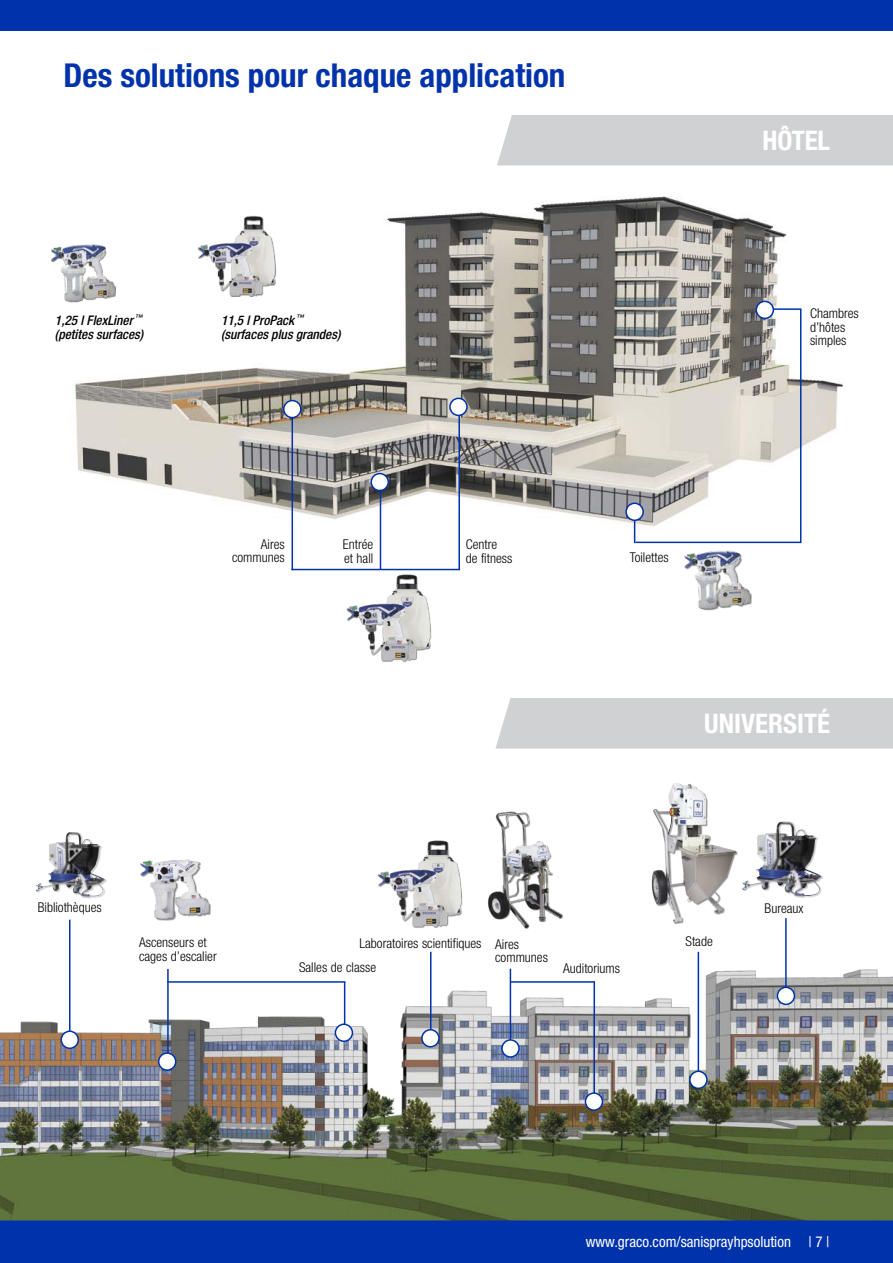
<style>
.page{position:relative;width:893px;height:1263px;background:#fff}
.page>*{position:absolute;margin:0;border:0;box-sizing:border-box;transform-origin:0 0}
.t1{font:700 condensed 33px "Helvetica Neue LT Std";color:#0033ab}
.t2{font:700 condensed 27px "Helvetica Neue LT Std";color:#fff}
.t3{font:condensed 15px "Helvetica Neue LT Std";color:#fff}
.t4{font:300 condensed 13.5px/13.5px "Helvetica Neue LT Std";color:#000}
.t5{font:italic 500 condensed 13.2px/14.9px "Helvetica Neue LT Std";color:#000}
</style>
<div class="page">
<img style="left:0;top:879px;width:893px;height:303px">
<svg style="left:0;top:1182px;width:893px;height:81px;background:#2b4f75"></svg>
<div style="left:0;top:0;width:893px;height:30px;background:#0033ab"></div>
<img style="left:75px;top:165px;width:788px;height:406px">
<hr style="left:765px;top:308px;width:35px;height:2px;background:#0033ab">
<img style="left:191px;top:212px;width:91px;height:95px">
<img style="left:51px;top:218px;width:72px;height:99px">
<hr style="left:634px;top:512px;width:1px;height:31px;background:#0033ab">
<hr style="left:635px;top:542px;width:166px;height:1px;background:#0033ab">
<hr style="left:292px;top:412px;width:1px;height:158px;background:#0033ab">
<hr style="left:458px;top:403px;width:2px;height:166px;background:#0033ab">
<hr style="left:292px;top:569px;width:168px;height:1px;background:#0033ab">
<img style="left:339px;top:570px;width:99px;height:92px">
<div style="left:284px;top:401px;width:17px;height:17px;background:#fff;border-radius:50%"></div>
<div style="left:283px;top:400px;width:19px;height:18px;border:2px solid #0033ab;border-radius:50%"></div>
<div style="left:371px;top:474px;width:17px;height:17px;background:#fff;border-radius:50%"></div>
<div style="left:370px;top:473px;width:19px;height:18px;border:2px solid #0033ab;border-radius:50%"></div>
<div style="left:450px;top:398px;width:17px;height:17px;background:#fff;border-radius:50%"></div>
<div style="left:449px;top:398px;width:19px;height:18px;border:2px solid #0033ab;border-radius:50%"></div>
<div style="left:626px;top:503px;width:17px;height:17px;background:#fff;border-radius:50%"></div>
<div style="left:625px;top:502px;width:19px;height:19px;border:2px solid #0033ab;border-radius:50%"></div>
<div style="left:756px;top:301px;width:17px;height:17px;background:#fff;border-radius:50%"></div>
<div style="left:756px;top:301px;width:18px;height:18px;border:2px solid #0033ab;border-radius:50%"></div>
<img style="left:668px;top:524px;width:90px;height:87px">
<hr style="left:800px;top:308px;width:1px;height:235px;background:#0033ab">
<img style="left:457px;top:811px;width:121px;height:132px">
<img style="left:111px;top:859px;width:124px;height:76px">
<img style="left:370px;top:836px;width:99px;height:103px">
<div style="left:652px;top:783px;width:86px;height:141px;background:#000;opacity:.44"></div>
<img style="left:652px;top:783px;width:23px;height:135px">
<div style="left:742px;top:821px;width:81px;height:77px;background:#000;opacity:.22"></div>
<img style="left:743px;top:822px;width:39px;height:62px">
<div style="left:36px;top:832px;width:71px;height:66px;background:#000;opacity:.22"></div>
<img style="left:37px;top:832px;width:34px;height:54px">
<hr style="left:344px;top:982px;width:1px;height:45px;background:#0033ab">
<hr style="left:430px;top:952px;width:1px;height:82px;background:#0033ab">
<hr style="left:698px;top:952px;width:1px;height:122px;background:#0033ab">
<hr style="left:510px;top:969px;width:1px;height:76px;background:#0033ab">
<hr style="left:785px;top:918px;width:2px;height:73px;background:#0033ab">
<hr style="left:593px;top:982px;width:2px;height:113px;background:#0033ab">
<hr style="left:167px;top:969px;width:2px;height:90px;background:#0033ab">
<hr style="left:510px;top:981px;width:85px;height:2px;background:#0033ab">
<hr style="left:167px;top:981px;width:178px;height:2px;background:#0033ab">
<hr style="left:69px;top:920px;width:1px;height:113px;background:#0033ab">
<div style="left:61px;top:1031px;width:17px;height:17px;background:#fff;border-radius:50%"></div>
<div style="left:60px;top:1030px;width:19px;height:19px;border:2px solid #0033ab;border-radius:50%"></div>
<div style="left:159px;top:1053px;width:17px;height:17px;background:#fff;border-radius:50%"></div>
<div style="left:158px;top:1052px;width:18px;height:19px;border:2px solid #0033ab;border-radius:50%"></div>
<div style="left:335px;top:1024px;width:17px;height:17px;background:#fff;border-radius:50%"></div>
<div style="left:335px;top:1023px;width:18px;height:19px;border:2px solid #0033ab;border-radius:50%"></div>
<div style="left:422px;top:1030px;width:17px;height:17px;background:#fff;border-radius:50%"></div>
<div style="left:421px;top:1029px;width:19px;height:18px;border:2px solid #0033ab;border-radius:50%"></div>
<div style="left:502px;top:1040px;width:17px;height:17px;background:#fff;border-radius:50%"></div>
<div style="left:501px;top:1039px;width:19px;height:19px;border:2px solid #0033ab;border-radius:50%"></div>
<div style="left:585px;top:1093px;width:17px;height:17px;background:#fff;border-radius:50%"></div>
<div style="left:585px;top:1092px;width:18px;height:19px;border:2px solid #0033ab;border-radius:50%"></div>
<div style="left:690px;top:1071px;width:17px;height:17px;background:#fff;border-radius:50%"></div>
<div style="left:689px;top:1070px;width:19px;height:19px;border:2px solid #0033ab;border-radius:50%"></div>
<div style="left:777px;top:987px;width:17px;height:17px;background:#fff;border-radius:50%"></div>
<div style="left:777px;top:986px;width:18px;height:19px;border:2px solid #0033ab;border-radius:50%"></div>
<hr style="left:380px;top:490px;width:1px;height:79px;background:#0033ab">
<div style="left:497px;top:115px;width:396px;height:50px;background:#d0d1d3"></div>
<div style="left:496px;top:698px;width:397px;height:50px;background:#d0d1d3"></div>
<div style="left:768px;top:504px;width:15px;height:34px;background:#fff"></div>
<h1 class="t1" style="left:64px;top:56px;width:503px">Des solutions pour chaque application</h1>
<p class="t5" style="left:55px;top:313px;width:90px">1,25 l FlexLiner <sup>™ </sup>(petites surfaces)</p>
<p class="t5" style="left:221px;top:313px;width:121px">11,5 l ProPack <sup>™ </sup>(surfaces plus grandes)</p>
<h2 class="t2" style="left:762px;top:124px;width:69px">HÔTEL</h2>
<p class="t4" style="left:810px;top:306px;width:50px">Chambres d’hôtes simples</p>
<p class="t4" style="left:232px;top:537px;width:54px;text-align:right">Aires communes</p>
<p class="t4" style="left:343px;top:538px;width:32px">Entrée et hall</p>
<p class="t4" style="left:466px;top:538px;width:48px">Centre de fitness</p>
<p class="t4" style="left:630px;top:550px;width:40px">Toilettes</p>
<h2 class="t2" style="left:704px;top:707px;width:127px">UNIVERSITÉ</h2>
<p class="t4" style="left:38px;top:901px;width:65px">Bibliothèques</p>
<p class="t4" style="left:765px;top:901px;width:40px">Bureaux</p>
<p class="t4" style="left:139px;top:936px;width:69px">Ascenseurs et</p>
<p class="t4" style="left:359px;top:936px;width:123px">Laboratoires scientifiques</p>
<p class="t4" style="left:685px;top:934px;width:29px">Stade</p>
<p class="t4" style="left:139px;top:949px;width:79px">cages d’escalier</p>
<p class="t4" style="left:563px;top:961px;width:58px">Auditoriums</p>
<p class="t4" style="left:495px;top:937px;width:54px">Aires communes</p>
<p class="t4" style="left:299px;top:960px;width:79px">Salles de classe</p>
<p class="t3" style="left:586px;top:1233px;width:245px">www.graco.com/sanisprayhpsolution | 7 |</p>
</div>
